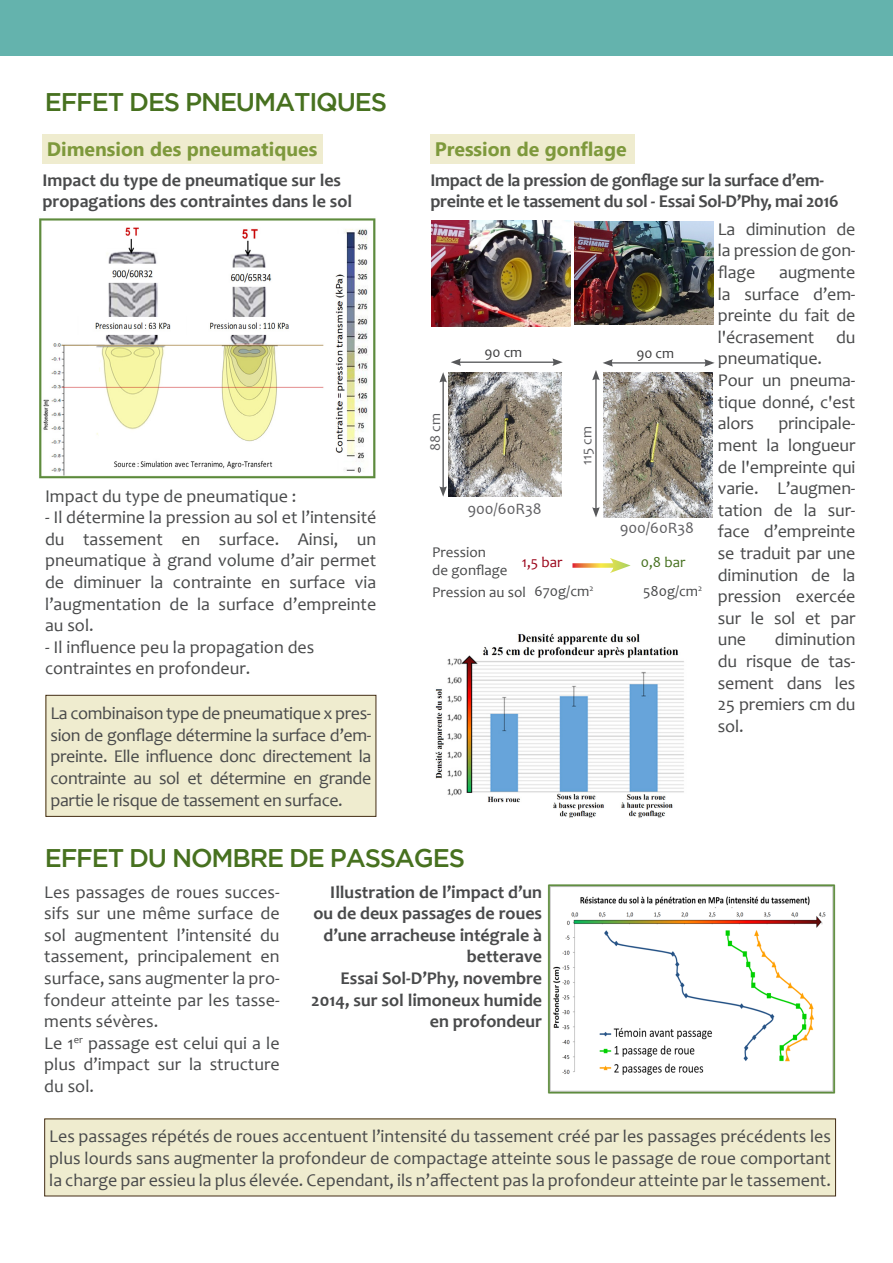
<style>
.page{position:relative;width:893px;height:1263px;background:#fff}
.page>*{position:absolute;margin:0;border:0;box-sizing:border-box;transform-origin:0 0}
.Grand_titre_Maj{font:500 25.5px "Gotham";letter-spacing:-.045em;color:#47711f}
.Petit_titre_ok{font:700 19.5px "Segoe UI";color:#7e993c}
.texte_courant{font:18px/21.6px "Candara";color:#494a4b;text-align:justify}
.texte_courant-2{font:700 18px/21.6px "Candara";color:#494a4b;text-align:right}
.texte_courant-3{font:700 18px/21.6px "Candara";letter-spacing:-.02em;color:#494a4b}
.texte_courant-4{font:15.9px "Candara";color:#5e5e61}
.texte_courant-5{font:15px/18px "Candara";color:#494a4b}
.texte_courant-6{font:15px "Candara";color:#9b051a}
.texte_courant-7{font:15px "Candara";color:#47711f}
.texte_courant-8{font:14.55px "Candara";color:#5e5e61}
.t1{font:14.55px "Candara";color:#3e3e3f}
</style>
<div class="page">
<img style="left:39px;top:218px;width:337px;height:261px">
<img style="left:548px;top:884px;width:288px;height:210px">
<div style="left:43px;top:134px;width:280px;height:29px;background:#efeccf"></div>
<div style="left:45px;top:1119px;width:790px;height:77px;background:#efeccf"></div>
<div style="left:46px;top:695px;width:330px;height:121px;background:#efeccf"></div>
<div style="left:46px;top:695px;width:330px;height:122px;border:1px solid #442e17"></div>
<img style="left:432px;top:221px;width:139px;height:105px">
<img style="left:575px;top:222px;width:139px;height:103px">
<img style="left:449px;top:372px;width:113px;height:125px">
<img style="left:604px;top:372px;width:108px;height:145px">
<hr style="left:442px;top:380px;width:2px;height:109px;background:#57585a">
<svg style="left:439px;top:372px;width:8px;height:10px"></svg>
<svg style="left:439px;top:486px;width:8px;height:11px"></svg>
<hr style="left:459px;top:361px;width:96px;height:2px;background:#57585a">
<svg style="left:552px;top:358px;width:11px;height:8px"></svg>
<svg style="left:451px;top:358px;width:10px;height:8px"></svg>
<img style="left:435px;top:633px;width:249px;height:185px">
<div style="left:431px;top:134px;width:204px;height:29px;background:#efeccf"></div>
<hr style="left:611px;top:362px;width:96px;height:2px;background:#57585a">
<svg style="left:704px;top:359px;width:11px;height:8px"></svg>
<hr style="left:595px;top:378px;width:2px;height:131px;background:#57585a">
<svg style="left:592px;top:359px;width:21px;height:21px"></svg>
<svg style="left:592px;top:507px;width:8px;height:10px"></svg>
<svg style="left:572px;top:563px;width:38px;height:5px"></svg>
<svg style="left:610px;top:558px;width:21px;height:15px"></svg>
<div style="left:0;top:0;width:893px;height:55px;background:#64b3ad"></div>
<p class="Grand_titre_Maj" style="left:45px;top:88px;width:344px">EFFET DES PNEUMATIQUES</p>
<p class="Petit_titre_ok" style="left:47px;top:130px;width:272px">Dimension des pneumatiques</p>
<p class="texte_courant-2" style="left:43px;top:169px;width:311px;text-align:left">Impact du type de pneumatique sur les propagations des contraintes dans le sol</p>
<p class="texte_courant" style="left:45px;top:485px;width:253px">Impact du type de pneumatique :</p>
<p class="texte_courant" style="left:45px;top:506px;width:333px">- Il détermine la pression au sol et l’intensité du tassement en surface. Ainsi, un pneumatique à grand volume d’air permet de diminuer la contrainte en surface via l’augmentation de la surface d’empreinte au sol.</p>
<p class="texte_courant" style="left:45px;top:636px;width:271px">- Il influence peu la propagation des contraintes en profondeur.</p>
<p class="texte_courant" style="left:51px;top:702px;width:322px">La combinaison type de pneumatique x pres&shy;sion de gonflage détermine la surface d’em&shy;preinte. Elle influence donc directement la contrainte au sol et détermine en grande partie le risque de tassement en surface.</p>
<p class="Petit_titre_ok" style="left:435px;top:130px;width:193px">Pression de gonflage</p>
<p class="texte_courant-3" style="left:431px;top:169px;width:410px">Impact de la pression de gonflage sur la surface d’em&shy;preinte et le tassement du sol - Essai Sol-D’Phy, mai 2016</p>
<p class="texte_courant-8" style="left:426px;top:451px;width:39px;rotate:-90deg">88 cm</p>
<p class="t1" style="left:484px;top:343px;width:39px">90 cm</p>
<p class="texte_courant-4" style="left:467px;top:499px;width:76px">900/60R38</p>
<p class="t1" style="left:636px;top:344px;width:39px">90 cm</p>
<p class="texte_courant-8" style="left:578px;top:465px;width:41px;rotate:-90deg">115 cm</p>
<p class="texte_courant-4" style="left:620px;top:518px;width:76px">900/60R38</p>
<p class="texte_courant-5" style="left:432px;top:543px;width:77px">Pression<br>de gonflage</p>
<p class="texte_courant-5" style="left:432px;top:583px;width:95px">Pression au sol</p>
<p class="texte_courant-6" style="left:522px;top:553px;width:42px">1,5 bar</p>
<p class="texte_courant-7" style="left:641px;top:553px;width:46px">0,8 bar</p>
<p class="texte_courant-5" style="left:535px;top:582px;width:60px">670g/cm<sup>2</sup></p>
<p class="texte_courant-5" style="left:643px;top:582px;width:61px">580g/cm<sup>2</sup></p>
<p class="texte_courant" style="left:718px;top:218px;width:139px">La diminution de la pression de gon&shy;flage</p>
<p class="texte_courant" style="left:718px;top:261px;width:139px;text-indent:61px">augmente la surface d’em&shy;preinte du fait de l'écrasement du pneumatique.</p>
<p class="texte_courant" style="left:718px;top:369px;width:139px">Pour un pneuma&shy;tique donné, c'est alors</p>
<p class="texte_courant" style="left:718px;top:412px;width:139px;text-indent:60px">principale&shy;ment la longueur de l'empreinte qui varie. L’augmen&shy;tation de la sur&shy;face d’empreinte se traduit par une diminution de la pression exercée sur le sol et par une</p>
<p class="texte_courant" style="left:718px;top:628px;width:139px;text-indent:57px">diminution du risque de tas&shy;sement dans les 25 premiers cm du sol.</p>
<p class="Grand_titre_Maj" style="left:45px;top:844px;width:422px">EFFET DU NOMBRE DE PASSAGES</p>
<p class="texte_courant" style="left:44px;top:881px;width:237px">Les passages de roues succes&shy;sifs sur une même surface de sol augmentent l’intensité du tassement, principalement en surface, sans augmenter la pro&shy;fondeur atteinte par les tasse&shy;ments sévères.</p>
<p class="texte_courant" style="left:44px;top:1032px;width:237px">Le 1<sup>er</sup> passage est celui qui a le plus d’impact sur la structure du sol.</p>
<p class="texte_courant-2" style="left:313px;top:881px;width:230px">Illustration de l’impact d’un ou de deux passages de roues d’une arracheuse intégrale à betterave</p>
<p class="texte_courant-2" style="left:311px;top:967px;width:233px">Essai Sol-D’Phy, novembre<br>2014, sur sol limoneux humide en profondeur</p>
<p class="texte_courant" style="left:49px;top:1125px;width:783px">Les passages répétés de roues accentuent l’intensité du tassement créé par les passages précédents les plus lourds sans augmenter la profondeur de compactage atteinte sous le passage de roue comportant la charge par essieu la plus élevée. Cependant, ils n’affectent pas la profondeur atteinte par le tassement.</p>
</div>
